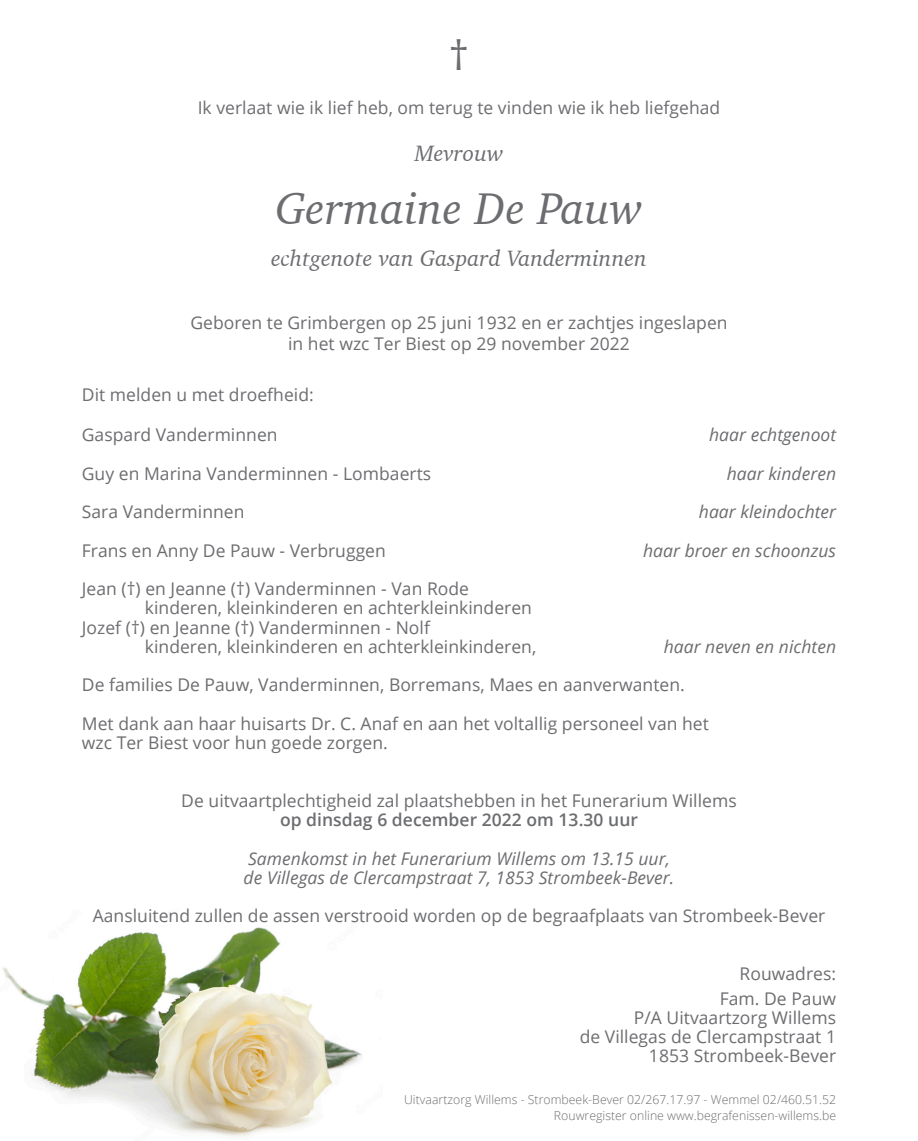
<style>
.page{position:relative;width:918px;height:1141px;background:#fff}
.page>*{position:absolute;margin:0;border:0;box-sizing:border-box;transform-origin:0 0}
.t1{font:italic 45.5px "Charter";color:#6c6d70}
.t2{font:40.25px "Open Sans";color:#6c6d70}
.t3{font:italic 22.75px "Charter";color:#6c6d70}
.t4{font:17.5px/19.2px "Open Sans";color:#6c6d70;text-align:right}
.t5{font:italic 17.5px/19.2px "Open Sans";color:#6c6d70}
.t6{font:600 17.5px "Open Sans";color:#6c6d70}
.t7{font:300 12.25px/15.8px "Open Sans";color:#6c6d70;text-align:right}
</style>
<div class="page">
<img style="left:3px;top:927px;width:359px;height:209px">
<h2 class="t2" style="left:449px;top:28px;width:22px">†</h2>
<p class="t4" style="left:198px;top:98px;width:524px">Ik verlaat wie ik lief heb, om terug te vinden wie ik heb liefgehad</p>
<h3 class="t3" style="left:415px;top:135px;width:90px">Mevrouw</h3>
<h1 class="t1" style="left:275px;top:171px;width:369px">Germaine De Pauw</h1>
<h3 class="t3" style="left:271px;top:240px;width:377px">echtgenote van Gaspard Vanderminnen</h3>
<p class="t4" style="left:190px;top:312px;width:539px;line-height:21px;text-align:center">Geboren te Grimbergen op 25 juni 1932 en er zachtjes ingeslapen in het wzc Ter Biest op 29 november 2022</p>
<p class="t4" style="left:82px;top:385px;width:233px">Dit melden u met droefheid:</p>
<p class="t4" style="left:82px;top:425px;width:197px">Gaspard Vanderminnen</p>
<p class="t5" style="left:709px;top:425px;width:128px">haar echtgenoot</p>
<p class="t4" style="left:82px;top:463px;width:351px">Guy en Marina Vanderminnen - Lombaerts</p>
<p class="t5" style="left:727px;top:463px;width:111px">haar kinderen</p>
<p class="t4" style="left:82px;top:502px;width:164px">Sara Vanderminnen</p>
<p class="t5" style="left:699px;top:502px;width:139px">haar kleindochter</p>
<p class="t4" style="left:82px;top:540px;width:305px">Frans en Anny De Pauw - Verbruggen</p>
<p class="t5" style="left:643px;top:540px;width:194px">haar broer en schoonzus</p>
<p class="t4" style="left:82px;top:579px;width:389px">Jean (†) en Jeanne (†) Vanderminnen - Van Rode</p>
<p class="t4" style="left:145px;top:598px;width:389px">kinderen, kleinkinderen en achterkleinkinderen</p>
<p class="t4" style="left:82px;top:617px;width:349px">Jozef (†) en Jeanne (†) Vanderminnen - Nolf</p>
<p class="t4" style="left:145px;top:636px;width:393px">kinderen, kleinkinderen en achterkleinkinderen,</p>
<p class="t5" style="left:664px;top:636px;width:174px">haar neven en nichten</p>
<p class="t4" style="left:82px;top:665px;width:628px;line-height:38.5px;text-align:left">De families De Pauw, Vanderminnen, Borremans, Maes en aanverwanten.<br>Met dank aan haar huisarts Dr. C. Anaf en aan het voltallig personeel van het</p>
<p class="t4" style="left:82px;top:733px;width:307px">wzc Ter Biest voor hun goede zorgen.</p>
<p class="t4" style="left:181px;top:790px;width:557px">De uitvaartplechtigheid zal plaatshebben in het Funerarium Willems</p>
<p class="t6" style="left:280px;top:808px;width:359px">op dinsdag 6 december 2022 om 13.30 uur</p>
<p class="t5" style="left:244px;top:848px;width:432px">Samenkomst in het Funerarium Willems om 13.15 uur, de Villegas de Clercampstraat 7, 1853 Strombeek-Bever.</p>
<p class="t4" style="left:93px;top:906px;width:734px">Aansluitend zullen de assen verstrooid worden op de begraafplaats van Strombeek-Bever</p>
<p class="t4" style="left:719px;top:961px;width:118px;line-height:24.5px">Rouwadres:<br>Fam. De Pauw</p>
<p class="t4" style="left:580px;top:1007px;width:258px">P/A Uitvaartzorg Willems<br>de Villegas de Clercampstraat 1<br>1853 Strombeek-Bever</p>
<p class="t7" style="left:404px;top:1092px;width:433px">Uitvaartzorg Willems - Strombeek-Bever 02/267.17.97 - Wemmel 02/460.51.52<br>Rouwregister online www.begrafenissen-willems.be</p>
</div>
